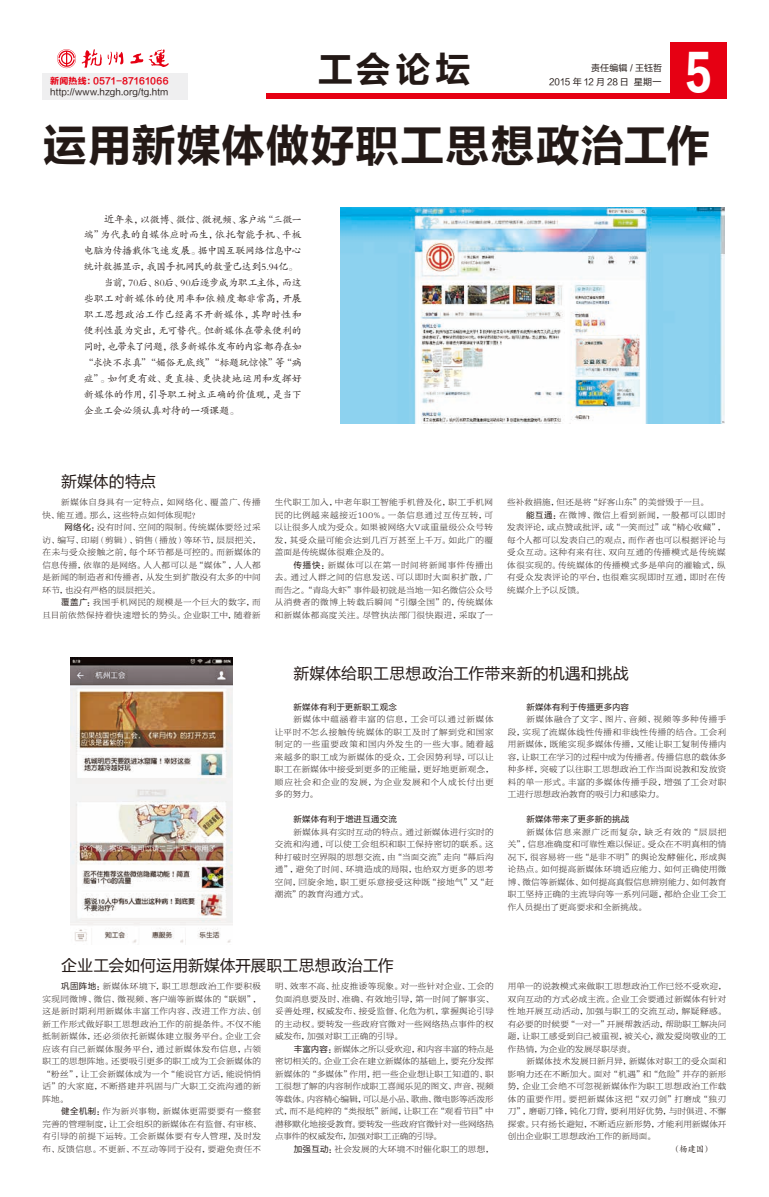
<style>
.page{position:relative;width:769px;height:1197px;background:#fff}
.page>*{position:absolute;margin:0;border:0;box-sizing:border-box;transform-origin:0 0}
.t1{font:47.5px "FZLTTHCK ZJRB GBK1 0";color:#fff}
.t2{font:45px "FZLTCHK ZJRB GBK1 0";letter-spacing:-.005em;color:#231916}
.t3{font:36px "FZLTCHK ZJRB GBK1 0";color:#231916}
.t4{font:16px "FZLTHK ZJRB GBK1 0";letter-spacing:-.005em;color:#231916}
.t5{font:10px "FZKTK GBK1 0";letter-spacing:-.025em;color:#231916}
.t6{font:10px "FZKTK GBK1 0";letter-spacing:-.045em;color:#231916}
.t7{font:10px "FZKTK GBK1 0";letter-spacing:-.075em;color:#231916}
.t8{font:10px "FZKTK GBK1 0";letter-spacing:-.05em;color:#231916}
.t9{font:10px "FZKTK GBK1 0";letter-spacing:.015em;color:#231916}
.t10{font:10px "FZKTK GBK1 0";letter-spacing:.01em;color:#231916}
.t11{font:9px "FZLTHK ZJRB GBK1 0";letter-spacing:.005em;color:#231916}
.t12{font:9px "FZLTCHK ZJRB GBK1 0";color:#e60013}
.t13{font:8.6px "FZKTK GBK1 0";color:#231916}
.t14{font:8.5px/12.5px "FZBYSK ZJRB GBK1 0";letter-spacing:.045em;color:#231916;text-align:justify}
.t15{font:8.5px/12.5px "FZBYSK ZJRB GBK1 0";letter-spacing:.065em;color:#231916;text-align:right}
.t16{font:8.5px "FZLTHK ZJRB GBK1 0";letter-spacing:.01em;color:#231916}
.t17{font:8.5px "FZBYSK ZJRB GBK1 0";letter-spacing:.02em;color:#231916}
.t18{font:8.5px "FZBYSK ZJRB GBK1 0";letter-spacing:.07em;color:#231916}
.t19{font:8.5px "FZBYSK ZJRB GBK1 0";letter-spacing:.015em;color:#231916}
.s1{font-size:11px}
.s2{font-family:"FZLTHK ZJRB GBK1 0"}
</style>
<div class="page">
<div style="left:43px;top:73px;width:145px;height:26px;background:#efeff0"></div>
<div style="left:266px;top:94px;width:460px;height:5px;background:#e60013"></div>
<div style="left:670px;top:43px;width:56px;height:56px;background:#e60013"></div>
<svg style="left:82px;top:49px;width:20px;height:19px"></svg>
<svg style="left:108px;top:52px;width:15px;height:13px"></svg>
<svg style="left:130px;top:49px;width:39px;height:18px"></svg>
<svg style="left:57px;top:49px;width:19px;height:19px"></svg>
<img style="left:71px;top:657px;width:162px;height:288px">
<img style="left:340px;top:207px;width:384px;height:216px">
<p class="t12" style="left:50px;top:76px;width:120px">新闻热线：0571-87161066</p>
<p class="t11" style="left:50px;top:87px;width:119px">http://www.hzgh.org/tg.htm</p>
<h3 class="t3" style="left:317px;top:49px;width:155px">工会论坛</h3>
<p class="t11" style="left:591px;top:63px;width:72px">责任编辑 / 王钰哲</p>
<p class="t11" style="left:549px;top:77px;width:114px">2015 年 12 月 28 日 星期一</p>
<h1 class="t1" style="left:685px;top:45px;width:28px">5</h1>
<h2 class="t2" style="left:43px;top:120px;width:669px">运用新媒体做好职工思想政治工作</h2>
<p class="t5" style="left:104px;top:214px;width:199px"><span class="s1">近</span>年来，以微博、微信、微视频、客户端“三微一</p>
<p class="t5" style="left:84px;top:230px;width:219px">端”为代表的自媒体应时而生，依托智能手机、平板</p>
<p class="t8" style="left:84px;top:246px;width:219px">电脑为传播载体飞速发展。据中国互联网络信息中心</p>
<p class="t6" style="left:84px;top:262px;width:216px">统计数据显示，我国手机网民的数量已达到5.94亿。</p>
<p class="t5" style="left:104px;top:278px;width:199px">当前，70后、80后、90后逐步成为职工主体，而这</p>
<p class="t9" style="left:84px;top:294px;width:219px">些职工对新媒体的使用率和依赖度都非常高，开展</p>
<p class="t10" style="left:84px;top:310px;width:219px">职工思想政治工作已经离不开新媒体，其即时性和</p>
<p class="t5" style="left:84px;top:326px;width:219px">便利性最为突出，无可替代。但新媒体在带来便利的</p>
<p class="t7" style="left:84px;top:342px;width:219px">同时，也带来了问题，很多新媒体发布的内容都存在如</p>
<p class="t5" style="left:84px;top:358px;width:219px">“求快不求真”“媚俗无底线”“标题玩惊悚”等“病</p>
<p class="t5" style="left:84px;top:374px;width:219px">症”。如何更有效、更直接、更快捷地运用和发挥好</p>
<p class="t5" style="left:84px;top:390px;width:219px">新媒体的作用，引导职工树立正确的价值观，是当下</p>
<p class="t5" style="left:84px;top:406px;width:157px">企业工会必须认真对待的一项课题。</p>
<h3 class="t4" style="left:61px;top:472px;width:97px">新媒体的特点</h3>
<p class="t14" style="left:43px;top:496px;width:220px;text-indent:19px">新媒体自身具有一定特点，如网络化、覆盖广、传播快、能互通。那么，这些特点如何体现呢？</p>
<p class="t14" style="left:43px;top:521px;width:220px;text-indent:22px"><span class="s2">网络化：</span>没有时间、空间的限制。传统媒体要经过采访、编写、印刷（剪辑）、销售（播放）等环节，层层把关，在未与受众接触之前，每个环节都是可控的。而新媒体的信息传播，依靠的是网络。人人都可以是“媒体”，人人都是新闻的制造者和传播者，从发生到扩散没有太多的中间环节，也没有严格的层层把关。</p>
<p class="t15" style="left:43px;top:596px;width:220px"><span class="s2">覆盖广：</span>我国手机网民的规模是一个巨大的数字，而<br>且目前依然保持着快速增长的势头。企业职工中，随着新</p>
<p class="t14" style="left:275px;top:496px;width:220px">生代职工加入，中老年职工智能手机普及化，职工手机网民的比例越来越接近100%。一条信息通过互传互转，可以让很多人成为受众。如果被网络大V或重量级公众号转发，其受众量可能会达到几百万甚至上千万。如此广的覆盖面是传统媒体很难企及的。</p>
<p class="t14" style="left:275px;top:559px;width:220px;text-indent:19px"><span class="s2">传播快：</span>新媒体可以在第一时间将新闻事件传播出去。通过人群之间的信息发送、可以即时大面积扩散，广而告之。“青岛大虾”事件最初就是当地一知名微信公众号从消费者的微博上转载后瞬间“引爆全国”的，传统媒体和新媒体都高度关注。尽管执法部门很快跟进，采取了一</p>
<p class="t14" style="left:507px;top:496px;width:203px">些补救措施，但还是将“好客山东”的美誉毁于一旦。</p>
<p class="t18" style="left:526px;top:510px;width:201px"><span class="s2">能互通：</span>在微博、微信上看到新闻，一般都可以即时</p>
<p class="t17" style="left:507px;top:523px;width:220px">发表评论，或点赞或批评，或“一笑而过”或“精心收藏”，</p>
<p class="t14" style="left:507px;top:534px;width:220px">每个人都可以发表自己的观点，而作者也可以根据评论与</p>
<p class="t14" style="left:507px;top:546px;width:220px">受众互动。这种有来有往、双向互通的传播模式是传统媒</p>
<p class="t14" style="left:507px;top:559px;width:220px">体很实现的。传统媒体的传播模式多是单向的灌输式，纵</p>
<p class="t15" style="left:507px;top:571px;width:220px">有受众发表评论的平台，也很难实现即时互通，即时在传</p>
<p class="t19" style="left:507px;top:585px;width:79px">统媒介上予以反馈。</p>
<h3 class="t4" style="left:294px;top:664px;width:337px">新媒体给职工思想政治工作带来新的机遇和挑战</h3>
<p class="t16" style="left:294px;top:702px;width:105px">新媒体有利于更新职工观念</p>
<p class="t14" style="left:275px;top:713px;width:220px;text-indent:19px">新媒体中蕴涵着丰富的信息，工会可以通过新媒体让平时不怎么接触传统媒体的职工及时了解到党和国家制定的一些重要政策和国内外发生的一些大事。随着越来越多的职工成为新媒体的受众，工会因势利导，可以让职工在新媒体中接受到更多的正能量，更好地更新观念，顺应社会和企业的发展，为企业发展和个人成长付出更多的努力。</p>
<p class="t16" style="left:294px;top:815px;width:105px">新媒体有利于增进互通交流</p>
<p class="t14" style="left:275px;top:826px;width:220px;text-indent:19px">新媒体具有实时互动的特点。通过新媒体进行实时的交流和沟通，可以使工会组织和职工保持密切的联系。这种打破时空界限的思想交流，由“当面交流”走向“幕后沟通”，避免了时间、环境造成的局限，也给双方更多的思考空间，回旋余地，职工更乐意接受这种既“接地气”又“赶潮流”的教育沟通方式。</p>
<p class="t16" style="left:526px;top:702px;width:104px">新媒体有利于传播更多内容</p>
<p class="t14" style="left:508px;top:713px;width:220px;text-indent:19px">新媒体融合了文字、图片、音频、视频等多种传播手段，实现了流媒体线性传播和非线性传播的结合。工会利用新媒体，既能实现多媒体传播，又能让职工复制传播内容，让职工在学习的过程中成为传播者。传播信息的载体多种多样，突破了以往职工思想政治工作当面说教和发放资料的单一形式。丰富的多媒体传播手段，增强了工会对职工进行思想政治教育的吸引力和感染力。</p>
<p class="t16" style="left:526px;top:815px;width:104px">新媒体带来了更多新的挑战</p>
<p class="t14" style="left:508px;top:826px;width:220px;text-indent:19px">新媒体信息来源广泛而复杂，缺乏有效的“层层把关”，信息准确度和可靠性难以保证。受众在不明真相的情况下，很容易将一些“是非不明”的舆论发酵催化，形成舆论热点。如何提高新媒体环境适应能力、如何正确使用微博、微信等新媒体、如何提高真假信息辨别能力、如何教育职工坚持正确的主流导向等一系列问题，都给企业工会工作人员提出了更高要求和全新挑战。　</p>
<h3 class="t4" style="left:61px;top:956px;width:334px">企业工会如何运用新媒体开展职工思想政治工作</h3>
<p class="t14" style="left:43px;top:980px;width:220px;text-indent:19px"><span class="s2">巩固阵地：</span>新媒体环境下，职工思想政治工作要积极实现同微博、微信、微视频、客户端等新媒体的“联姻”，这是新时期利用新媒体丰富工作内容、改进工作方法、创新工作形式做好职工思想政治工作的前提条件。不仅不能抵制新媒体，还必须依托新媒体建立服务平台。企业工会应该有自己新媒体服务平台，通过新媒体发布信息，占领职工的思想阵地。还要吸引更多的职工成为工会新媒体的“粉丝”，让工会新媒体成为一个“能说官方话，能说悄悄话”的大家庭，不断搭建并巩固与广大职工交流沟通的新阵地。</p>
<p class="t14" style="left:43px;top:1105px;width:220px;text-indent:19px"><span class="s2">健全机制：</span>作为新兴事物，新媒体更需要要有一整套完善的管理制度，让工会组织的新媒体在有监督、有审核、有引导的前提下运转。工会新媒体要有专人管理，及时发布、反馈信息。不更新、不互动等同于没有，要避免责任不</p>
<p class="t14" style="left:275px;top:980px;width:220px">明、效率不高、扯皮推诿等现象。对一些针对企业、工会的负面消息要及时、准确、有效地引导，第一时间了解事实、妥善处理，权威发布、接受监督、化危为机，掌握舆论引导的主动权。要转发一些政府官微对一些网络热点事件的权威发布，加强对职工正确的引导。</p>
<p class="t14" style="left:275px;top:1043px;width:220px;text-indent:19px"><span class="s2">丰富内容：</span>新媒体之所以受欢迎，和内容丰富的特点是密切相关的。企业工会在建立新媒体的基础上，要充分发挥新媒体的“多媒体”作用，把一些企业想让职工知道的、职工很想了解的内容制作成职工喜闻乐见的图文、声音、视频等载体。内容精心编辑，可以是小品、歌曲、微电影等活泼形式，而不是纯粹的“类报纸”新闻，让职工在“观看节目”中潜移默化地接受教育。要转发一些政府官微针对一些网络热点事件的权威发布，加强对职工正确的引导。</p>
<p class="t14" style="left:294px;top:1143px;width:201px"><span class="s2">加强互动：</span>社会发展的大环境不时催化职工的思想，</p>
<p class="t14" style="left:508px;top:980px;width:220px">用单一的说教模式来做职工思想政治工作已经不受欢迎，双向互动的方式必成主流。企业工会要通过新媒体有针对性地开展互动活动，加强与职工的交流互动，解疑释惑。有必要的时候要“一对一”开展帮教活动，帮助职工解决问题，让职工感受到自己被重视，被关心，激发爱岗敬业的工作热情，为企业的发展尽职尽责。</p>
<p class="t14" style="left:508px;top:1055px;width:220px;text-indent:19px">新媒体技术发展日新月异，新媒体对职工的受众面和影响力还在不断加大。面对“机遇”和“危险”并存的新形势，企业工会绝不可忽视新媒体作为职工思想政治工作载体的重要作用。要把新媒体这把“双刃剑”打磨成“独刃刀”，磨砺刀锋，钝化刀背，要利用好优势，与时俱进、不懈探索。只有扬长避短，不断适应新形势，才能利用新媒体开创出企业职工思想政治工作的新局面。</p>
<p class="t13" style="left:672px;top:1144px;width:41px">（杨建国）</p>
</div>
